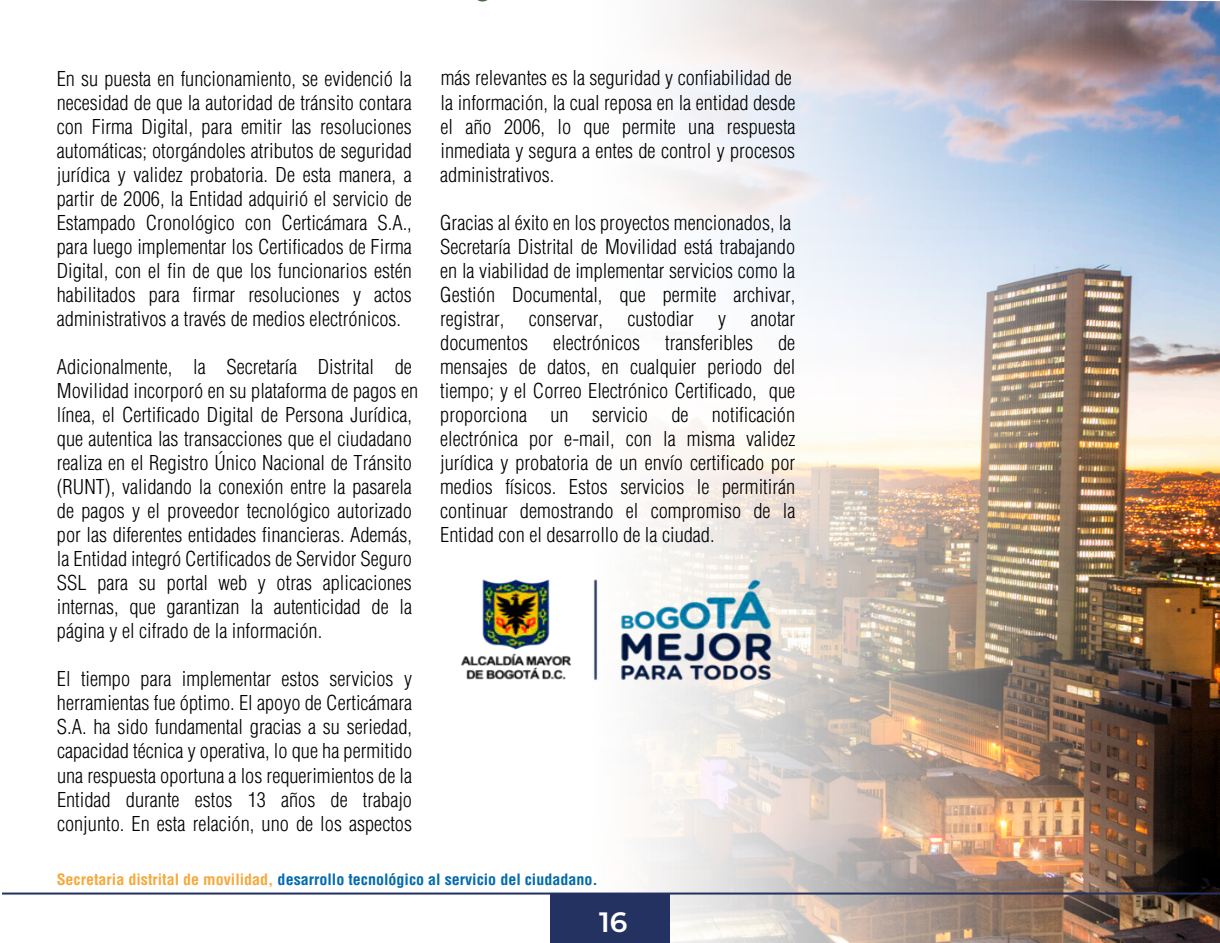
<style>
.page{position:relative;width:1220px;height:943px;background:#fff}
.page>*{position:absolute;margin:0;border:0;box-sizing:border-box;transform-origin:0 0}
.t1{font:600 28px "Montserrat";color:#fff}
.t2{font:300 condensed 20px/24px "Helvetica LT Std";color:#000001}
.t3{font:300 condensed 20px/24px "Helvetica LT Std";color:#000101;text-align:justify}
.t4{font:700 condensed 15.2px "Helvetica LT Std";color:#006ab0;scale:1.05 1}
.s1{color:#f6a93b}
</style>
<div class="page">
<img style="left:2px;top:0;width:1217px;height:942px">
<svg style="left:473px;top:0;width:19px;height:1px"></svg>
<hr style="left:2px;top:892px;width:1217px;height:2px;background:#233260">
<div style="left:550px;top:893px;width:120px;height:49px;background:#233260"></div>
<img style="left:442px;top:562px;width:348px;height:126px">
<p class="t3" style="left:57px;top:67px;width:357px">En su puesta en funcionamiento, se evidenció la necesidad de que la autoridad de tránsito contara con Firma Digital, para emitir las resoluciones automáticas; otorgándoles atributos de seguridad jurídica y validez probatoria. De esta manera, a partir de 2006, la Entidad adquirió el servicio de Estampado Cronológico con Certicámara S.A., para luego implementar los Certificados de Firma Digital, con el fin de que los funcionarios estén habilitados para firmar resoluciones y actos administrativos a través de medios electrónicos.</p>
<p class="t2" style="left:57px;top:355px;width:363px">Adicionalmente, la Secretaría Distrital de Movilidad incorporó en su plataforma de pagos en línea, el Certificado Digital de Persona Jurídica, que autentica las transacciones que el ciudadano realiza en el Registro Único Nacional de Tránsito (RUNT), validando la conexión entre la pasarela de pagos y el proveedor tecnológico autorizado por las diferentes entidades financieras. Además, la Entidad integró Certificados de Servidor Seguro SSL para su portal web y otras aplicaciones internas, que garantizan la autenticidad de la página y el cifrado de la información.</p>
<p class="t2" style="left:57px;top:667px;width:357px;text-align:justify">El tiempo para implementar estos servicios y herramientas fue óptimo. El apoyo de Certicámara S.A. ha sido fundamental gracias a su seriedad, capacidad técnica y operativa, lo que ha permitido una respuesta oportuna a los requerimientos de la Entidad durante estos 13 años de trabajo conjunto. En esta relación, uno de los aspectos</p>
<p class="t2" style="left:441px;top:66px;width:352px">más relevantes es la seguridad y confiabilidad de</p>
<p class="t2" style="left:440px;top:90px;width:357px;text-align:justify">la información, la cual reposa en la entidad desde el año 2006, lo que permite una respuesta inmediata y segura a entes de control y procesos administrativos.</p>
<p class="t2" style="left:440px;top:210px;width:356px">Gracias al éxito en los proyectos mencionados, la Secretaría Distrital de Movilidad está trabajando en la viabilidad de implementar servicios como la Gestión Documental, que permite archivar, registrar, conservar, custodiar y anotar documentos electrónicos transferibles de mensajes de datos, en cualquier periodo del tiempo; y el Correo Electrónico Certificado, que proporciona un servicio de notificación electrónica por e-mail, con la misma validez jurídica y probatoria de un envío certificado por medios físicos. Estos servicios le permitirán continuar demostrando el compromiso de la Entidad con el desarrollo de la ciudad.</p>
<p class="t4" style="left:57px;top:870px;width:517px"><span class="s1">Secretaria distrital de movilidad,</span> desarrollo tecnológico al servicio del ciudadano.</p>
<h1 class="t1" style="left:599px;top:902px;width:30px">16</h1>
<h1 class="t1" style="left:599px;top:902px;width:18px">5</h1>
</div>
